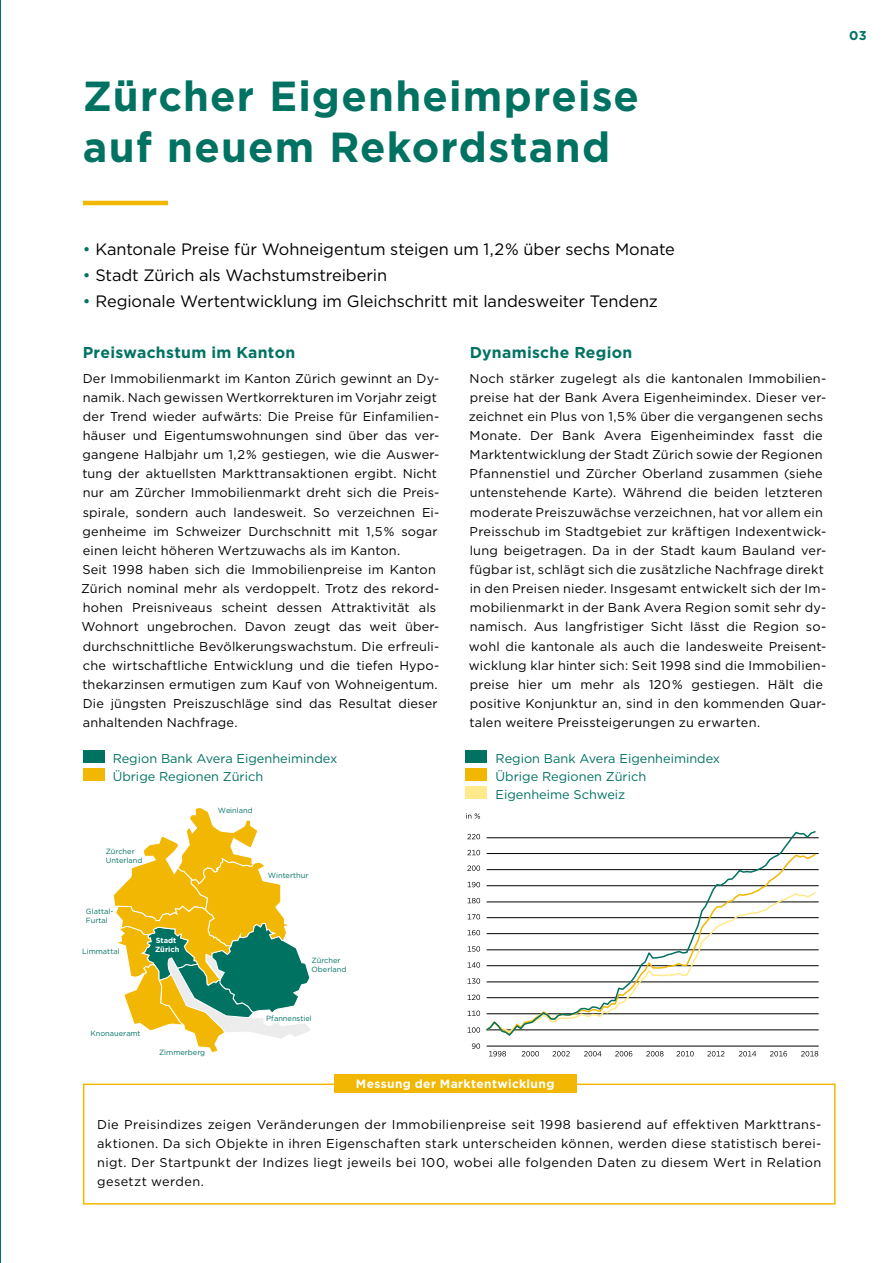
<style>
.page{position:relative;width:893px;height:1263px;background:#fff}
.page>*{position:absolute;margin:0;border:0;box-sizing:border-box;transform-origin:0 0}
.t1{font:700 42px/51px "Gotham";letter-spacing:.03em;color:#007262}
.t2{font:16.5px "Gotham";letter-spacing:-.005em;color:#000}
.t3{font:700 15.75px "Gotham";letter-spacing:.02em;color:#007262}
.t4{font:12.75px/19.2px "Gotham";letter-spacing:.015em;color:#000}
.t5{font:12.75px/18px "Gotham";color:#007262}
.t6{font:700 12.75px "Gotham";color:#007262}
.t7{font:700 12px "Gotham";letter-spacing:.03em;color:#fff}
.t8{font:7.5px/9px "Gotham";color:#007262}
.t9{font:700 7.5px/9px "Gotham";color:#fff}
.s1{color:#007262}
</style>
<div class="page">
<hr style="left:0;top:0;width:1px;height:1263px;background:#007262">
<hr style="left:83px;top:201px;width:85px;height:4px;background:#f2b702">
<div style="left:83px;top:1083px;width:753px;height:121px;border:2px solid #f2b702"></div>
<div style="left:334px;top:1074px;width:242px;height:19px;background:#f2b702"></div>
<svg style="left:113px;top:807px;width:197px;height:246px"></svg>
<div style="left:83px;top:750px;width:21px;height:13px;background:#007262"></div>
<div style="left:83px;top:768px;width:21px;height:13px;background:#f2b702"></div>
<div style="left:466px;top:786px;width:21px;height:13px;background:#ffe98b"></div>
<div style="left:466px;top:750px;width:21px;height:13px;background:#007262"></div>
<div style="left:466px;top:768px;width:21px;height:13px;background:#f2b702"></div>
<hr style="left:487px;top:933px;width:332px;height:1px;background:#000">
<hr style="left:487px;top:949px;width:332px;height:1px;background:#000">
<hr style="left:487px;top:917px;width:332px;height:1px;background:#000">
<hr style="left:487px;top:981px;width:332px;height:1px;background:#000">
<hr style="left:487px;top:965px;width:332px;height:1px;background:#000">
<hr style="left:487px;top:1029px;width:332px;height:1px;background:#000">
<hr style="left:487px;top:1046px;width:332px;height:1px;background:#000">
<hr style="left:487px;top:1013px;width:332px;height:1px;background:#000">
<hr style="left:487px;top:997px;width:332px;height:1px;background:#000">
<hr style="left:487px;top:837px;width:332px;height:1px;background:#000">
<hr style="left:487px;top:885px;width:332px;height:1px;background:#000">
<hr style="left:487px;top:902px;width:332px;height:1px;background:#000">
<hr style="left:487px;top:869px;width:332px;height:1px;background:#000">
<hr style="left:487px;top:853px;width:332px;height:1px;background:#000">
<svg style="left:489px;top:1051px;width:17px;height:5px"></svg>
<svg style="left:522px;top:1051px;width:17px;height:5px"></svg>
<svg style="left:552px;top:1051px;width:18px;height:5px"></svg>
<svg style="left:584px;top:1051px;width:17px;height:5px"></svg>
<svg style="left:615px;top:1051px;width:17px;height:5px"></svg>
<svg style="left:646px;top:1051px;width:17px;height:5px"></svg>
<svg style="left:676px;top:1051px;width:18px;height:5px"></svg>
<svg style="left:707px;top:1051px;width:17px;height:5px"></svg>
<svg style="left:739px;top:1051px;width:17px;height:5px"></svg>
<svg style="left:770px;top:1051px;width:17px;height:5px"></svg>
<svg style="left:801px;top:1051px;width:17px;height:5px"></svg>
<svg style="left:468px;top:930px;width:12px;height:5px"></svg>
<svg style="left:468px;top:962px;width:12px;height:6px"></svg>
<svg style="left:468px;top:995px;width:12px;height:5px"></svg>
<svg style="left:468px;top:1027px;width:12px;height:6px"></svg>
<svg style="left:472px;top:1043px;width:8px;height:6px"></svg>
<svg style="left:468px;top:1010px;width:12px;height:6px"></svg>
<svg style="left:468px;top:978px;width:12px;height:6px"></svg>
<svg style="left:468px;top:946px;width:12px;height:6px"></svg>
<svg style="left:468px;top:914px;width:12px;height:5px"></svg>
<svg style="left:468px;top:898px;width:12px;height:5px"></svg>
<svg style="left:468px;top:882px;width:12px;height:5px"></svg>
<svg style="left:467px;top:865px;width:13px;height:6px"></svg>
<svg style="left:467px;top:850px;width:13px;height:5px"></svg>
<svg style="left:467px;top:834px;width:13px;height:5px"></svg>
<svg style="left:466px;top:813px;width:14px;height:6px"></svg>
<svg style="left:486px;top:831px;width:331px;height:205px"></svg>
<h1 class="t1" style="left:83px;top:71px;width:558px">Zürcher Eigenheimpreise auf neuem Rekordstand</h1>
<p class="t6" style="left:849px;top:27px;width:19px">03</p>
<p class="t2" style="left:83px;top:238px;width:593px"><span class="s1">•</span> Kantonale Preise für Wohneigentum steigen um 1,2 % über sechs Monate</p>
<p class="t2" style="left:83px;top:265px;width:306px"><span class="s1">•</span> Stadt Zürich als Wachstumstreiberin</p>
<p class="t2" style="left:83px;top:291px;width:577px"><span class="s1">•</span> Regionale Wertentwicklung im Gleichschritt mit landesweiter Tendenz</p>
<p class="t3" style="left:83px;top:342px;width:214px">Preiswachstum im Kanton</p>
<p class="t4" style="left:81px;top:368px;width:360px">Der Immobilienmarkt im Kanton Zürich gewinnt an Dy&shy;namik. Nach gewissen Wertkorrekturen im Vorjahr zeigt der Trend wieder aufwärts: Die Preise für Einfamilien&shy;häuser und Eigentumswohnungen sind über das ver&shy;gangene Halbjahr um 1,2 % gestiegen, wie die Auswer&shy;tung der aktuellsten Markttransaktionen ergibt. Nicht nur am Zürcher Immobilienmarkt dreht sich die Preis&shy;spirale, sondern auch landesweit. So verzeichnen Ei&shy;genheime im Schweizer Durchschnitt mit 1,5 % sogar einen leicht höheren Wertzuwachs als im Kanton.<br>Seit 1998 haben sich die Immobilienpreise im Kanton Zürich nominal mehr als verdoppelt. Trotz des rekord&shy;hohen Preisniveaus scheint dessen Attraktivität als Wohnort ungebrochen. Davon zeugt das weit über&shy;durchschnittliche Bevölkerungswachstum. Die erfreuli&shy;che wirtschaftliche Entwicklung und die tiefen Hypo&shy;thekarzinsen ermutigen zum Kauf von Wohneigentum.<br>Die jüngsten Preiszuschläge sind das Resultat dieser anhaltenden Nachfrage.</p>
<p class="t3" style="left:470px;top:342px;width:164px">Dynamische Region</p>
<p class="t4" style="left:469px;top:368px;width:359px">Noch stärker zugelegt als die kantonalen Immobilien&shy;preise hat der Bank Avera Eigenheimindex. Dieser ver&shy;zeichnet ein Plus von 1,5 % über die vergangenen sechs Monate. Der Bank Avera Eigenheimindex fasst die Marktentwicklung der Stadt Zürich sowie der Regionen Pfannenstiel und Zürcher Oberland zusammen (siehe untenstehende Karte). Während die beiden letzteren moderate Preiszuwächse verzeichnen, hat vor allem ein Preisschub im Stadtgebiet zur kräftigen Indexentwick&shy;lung beigetragen. Da in der Stadt kaum Bauland ver&shy;fügbar ist, schlägt sich die zusätzliche Nachfrage direkt in den Preisen nieder. Insgesamt entwickelt sich der Im&shy;mobilienmarkt in der Bank Avera Region somit sehr dy&shy;namisch. Aus langfristiger Sicht lässt die Region so&shy;wohl die kantonale als auch die landesweite Preisent&shy;wicklung klar hinter sich: Seit 1998 sind die Immobilien&shy;preise hier um mehr als 120 % gestiegen. Hält die positive Konjunktur an, sind in den kommenden Quar&shy;talen weitere Preissteigerungen zu erwarten.</p>
<p class="t5" style="left:113px;top:749px;width:226px">Region Bank Avera Eigenheimindex<br>Übrige Regionen Zürich</p>
<p class="t5" style="left:496px;top:749px;width:226px">Region Bank Avera Eigenheimindex<br>Übrige Regionen Zürich<br>Eigenheime Schweiz</p>
<p class="t8" style="left:106px;top:846px;width:38px">Zürcher<br>Unterland</p>
<p class="t8" style="left:86px;top:907px;width:29px">Glattal-<br>Furtal</p>
<p class="t8" style="left:82px;top:947px;width:39px">Limmattal</p>
<p class="t9" style="left:155px;top:935px;width:26px">Stadt<br>Zürich</p>
<p class="t8" style="left:218px;top:805px;width:36px">Weinland</p>
<p class="t8" style="left:268px;top:870px;width:42px">Winterthur</p>
<p class="t8" style="left:312px;top:956px;width:36px">Zürcher<br>Oberland</p>
<p class="t8" style="left:90px;top:1028px;width:52px">Knonaueramt</p>
<p class="t8" style="left:159px;top:1048px;width:48px">Zimmerberg</p>
<p class="t8" style="left:266px;top:1013px;width:47px">Pfannenstiel</p>
<p class="t7" style="left:356px;top:1075px;width:200px">Messung der Marktentwicklung</p>
<p class="t4" style="left:97px;top:1114px;width:726px;text-align:justify">Die Preisindizes zeigen Veränderungen der Immobilienpreise seit 1998 basierend auf effektiven Markttrans&shy;aktionen. Da sich Objekte in ihren Eigenschaften stark unterscheiden können, werden diese statistisch berei&shy;nigt. Der Startpunkt der Indizes liegt jeweils bei 100, wobei alle folgenden Daten zu diesem Wert in Relation gesetzt werden.</p>
</div>
